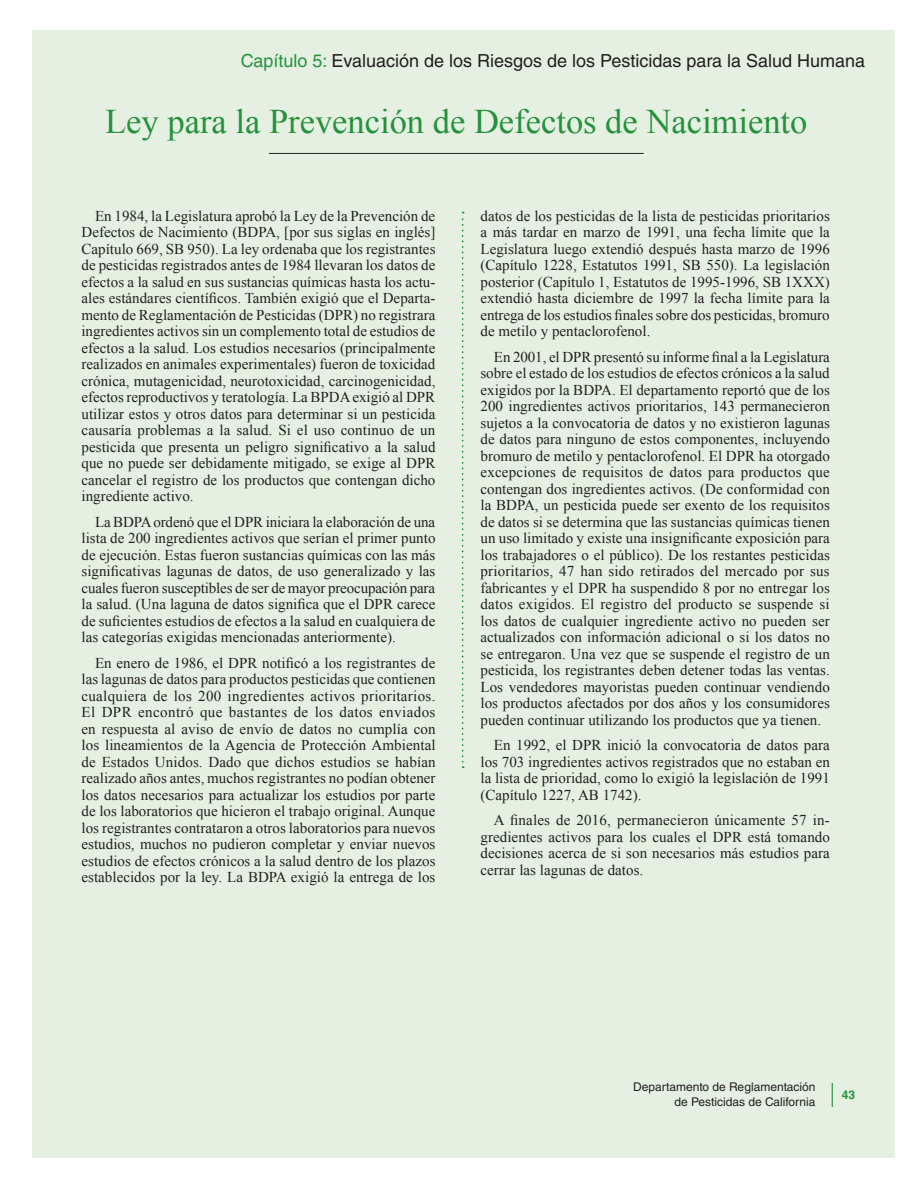
<style>
.page{position:relative;width:918px;height:1188px;background:#fff}
.page>*{position:absolute;margin:0;border:0;box-sizing:border-box;transform-origin:0 0}
.t1{font:34.5px "Times New Roman";color:#24923b}
.t2{font:18px "Helvetica LT Std";color:#231f20}
.t3{font:15px/16.5px "Times New Roman";color:#231f20;text-align:justify}
.t4{font:12px/15px "Helvetica LT Std";color:#231f20;text-align:center}
.s1{color:#24923b}
.s2{font-weight:300;font-stretch:condensed;font-size:24px;color:#24923b}
.s3{font-weight:700;color:#24923b}
</style>
<div class="page">
<div style="left:32px;top:30px;width:863px;height:1128px;background:#e5f0e3"></div>
<hr style="left:269px;top:153px;width:375px;height:1px;background:#231f20">
<svg style="left:462px;top:212px;width:2px;height:556px"></svg>
<p class="t2" style="left:241px;top:50px;width:626px"><span class="s1">Capítulo 5:</span> Evaluación de los Riesgos de los Pesticidas para la Salud Humana</p>
<h2 class="t1" style="left:105px;top:98px;width:704px">Ley para la Prevención de Defectos de Nacimiento</h2>
<p class="t3" style="left:82px;top:207px;width:356px;text-indent:14px">En 1984, la Legislatura aprobó la Ley de la Prevención de Defectos de Nacimiento (BDPA, [por sus siglas en inglés] Capítulo 669, SB 950). La ley ordenaba que los registrantes de pesticidas registrados antes de 1984 llevaran los datos de efectos a la salud en sus sustancias químicas hasta los actu&shy;ales estándares científicos. También exigió que el Departa&shy;mento de Reglamentación de Pesticidas (DPR) no registrara ingredientes activos sin un complemento total de estudios de efectos a la salud. Los estudios necesarios (principalmente realizados en animales experimentales) fueron de toxicidad crónica, mutagenicidad, neurotoxicidad, carcinogenicidad, efectos reproductivos y teratología. La BPDA exigió al DPR utilizar estos y otros datos para determinar si un pesticida causaría problemas a la salud. Si el uso continuo de un pesticida que presenta un peligro significativo a la salud que no puede ser debidamente mitigado, se exige al DPR cancelar el registro de los productos que contengan dicho ingrediente activo.</p>
<p class="t3" style="left:82px;top:513px;width:355px;text-indent:14px">La BDPA ordenó que el DPR iniciara la elaboración de una lista de 200 ingredientes activos que serían el primer punto de ejecución. Estas fueron sustancias químicas con las más significativas lagunas de datos, de uso generalizado y las cuales fueron susceptibles de ser de mayor preocupación para la salud. (Una laguna de datos significa que el DPR carece de suficientes estudios de efectos a la salud en cualquiera de las categorías exigidas mencionadas anteriormente).</p>
<p class="t3" style="left:82px;top:654px;width:356px;text-indent:14px">En enero de 1986, el DPR notificó a los registrantes de las lagunas de datos para productos pesticidas que contienen cualquiera de los 200 ingredientes activos prioritarios.<br>El DPR encontró que bastantes de los datos enviados en respuesta al aviso de envío de datos no cumplía con los lineamientos de la Agencia de Protección Ambiental de Estados Unidos. Dado que dichos estudios se habían realizado años antes, muchos registrantes no podían obtener los datos necesarios para actualizar los estudios por parte de los laboratorios que hicieron el trabajo original. Aunque los registrantes contrataron a otros laboratorios para nuevos estudios, muchos no pudieron completar y enviar nuevos estudios de efectos crónicos a la salud dentro de los plazos establecidos por la ley. La BDPA exigió la entrega de los</p>
<p class="t3" style="left:480px;top:207px;width:351px">datos de los pesticidas de la lista de pesticidas prioritarios a más tardar en marzo de 1991, una fecha límite que la Legislatura luego extendió después hasta marzo de 1996 (Capítulo 1228, Estatutos 1991, SB 550). La legislación posterior (Capítulo 1, Estatutos de 1995-1996, SB 1XXX) extendió hasta diciembre de 1997 la fecha límite para la entrega de los estudios finales sobre dos pesticidas, bromuro de metilo y pentaclorofenol.</p>
<p class="t3" style="left:480px;top:348px;width:351px;text-indent:14px">En 2001, el DPR presentó su informe final a la Legislatura sobre el estado de los estudios de efectos crónicos a la salud exigidos por la BDPA. El departamento reportó que de los 200 ingredientes activos prioritarios, 143 permanecieron sujetos a la convocatoria de datos y no existieron lagunas de datos para ninguno de estos componentes, incluyendo bromuro de metilo y pentaclorofenol. El DPR ha otorgado excepciones de requisitos de datos para productos que contengan dos ingredientes activos. (De conformidad con la BDPA, un pesticida puede ser exento de los requisitos de datos si se determina que las sustancias químicas tienen un uso limitado y existe una insignificante exposición para los trabajadores o el público). De los restantes pesticidas prioritarios, 47 han sido retirados del mercado por sus fabricantes y el DPR ha suspendido 8 por no entregar los datos exigidos. El registro del producto se suspende si los datos de cualquier ingrediente activo no pueden ser actualizados con información adicional o si los datos no se entregaron. Una vez que se suspende el registro de un pesticida, los registrantes deben detener todas las ventas.<br>Los vendedores mayoristas pueden continuar vendiendo los productos afectados por dos años y los consumidores pueden continuar utilizando los productos que ya tienen.</p>
<p class="t3" style="left:480px;top:737px;width:351px;text-indent:14px">En 1992, el DPR inició la convocatoria de datos para los 703 ingredientes activos registrados que no estaban en la lista de prioridad, como lo exigió la legislación de 1991 (Capítulo 1227, AB 1742).</p>
<p class="t3" style="left:480px;top:812px;width:351px;text-indent:14px">A finales de 2016, permanecieron únicamente 57 in&shy;gredientes activos para los cuales el DPR está tomando decisiones acerca de si son necesarios más estudios para cerrar las lagunas de datos.</p>
<p class="t4" style="left:633px;top:1080px;width:224px">Departamento de Reglamentación <span class="s2">|</span> <span class="s3">43 </span>de Pesticidas de California</p>
</div>
